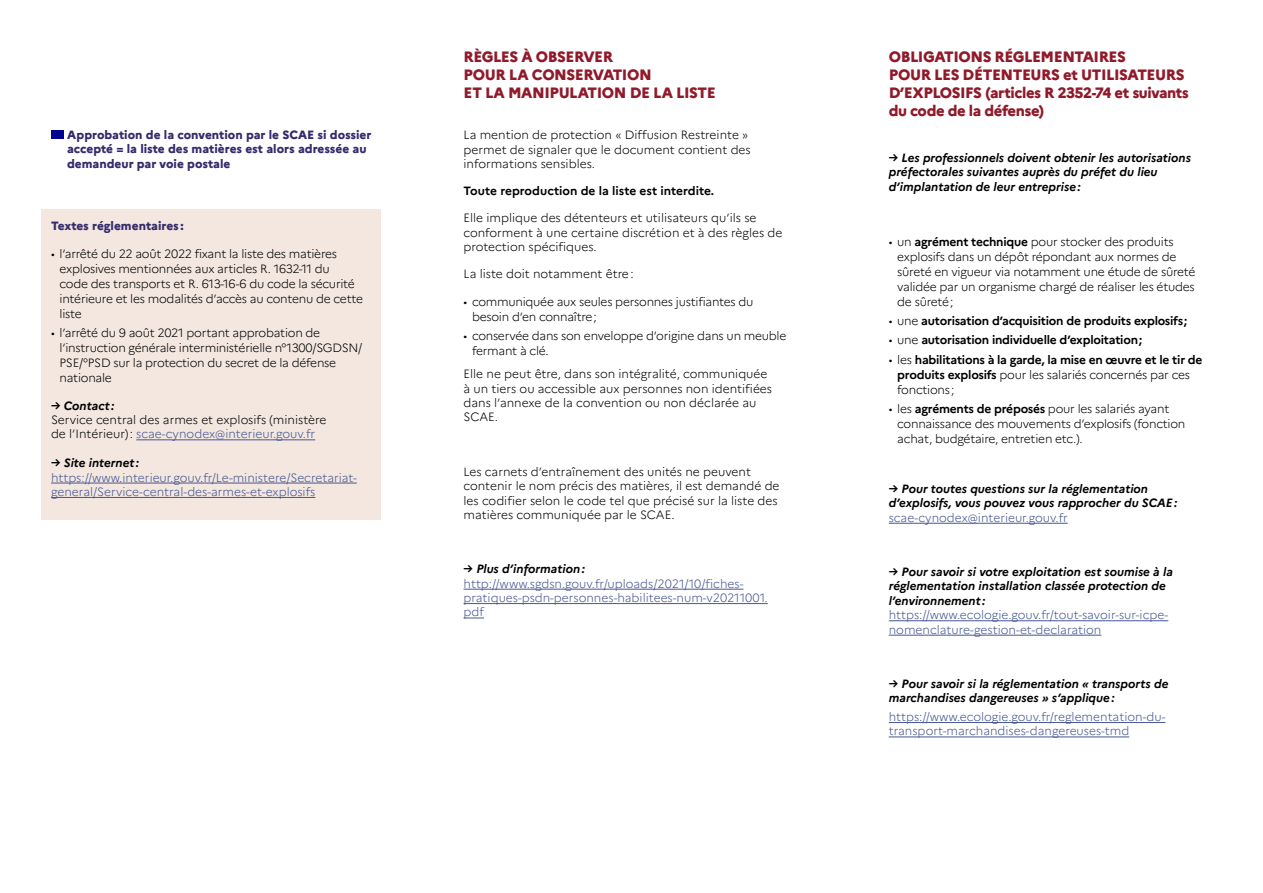
<style>
.page{position:relative;width:1263px;height:893px;background:#fff}
.page>*{position:absolute;margin:0;border:0;box-sizing:border-box;transform-origin:0 0}
.t1{font:800 15px/18px "Marianne";letter-spacing:-.03em;color:#901a2a}
.t2{font:300 12px/15px "Marianne";letter-spacing:-.02em;color:#000}
.t3{font:300 12px/14.4px "Marianne";color:#000}
.t4{font:italic 700 12px/14.4px "Marianne";color:#000}
.t5{font:300 12px/14.4px "Marianne";color:#465792}
.t6{font:700 12px/15px "Marianne";letter-spacing:-.02em;color:#000}
.t7{font:800 12px/14.4px "Marianne";color:#352c6c}
.t8{font:700 12px "Marianne";color:#000}
.s1{color:#465792}
.s2{font-weight:700}
.s3{font-weight:300}
</style>
<div class="page">
<div style="left:41px;top:209px;width:340px;height:311px;background:#f3e7e0"></div>
<hr style="left:136px;top:439px;width:179px;height:1px;background:#465792">
<hr style="left:51px;top:483px;width:306px;height:1px;background:#465792">
<hr style="left:51px;top:497px;width:264px;height:1px;background:#465792">
<div style="left:51px;top:130px;width:13px;height:9px;background:#000091"></div>
<hr style="left:463px;top:589px;width:280px;height:1px;background:#465792">
<hr style="left:463px;top:603px;width:305px;height:1px;background:#465792">
<svg style="left:463px;top:618px;width:21px;height:1px"></svg>
<hr style="left:889px;top:523px;width:179px;height:1px;background:#465792">
<hr style="left:889px;top:620px;width:279px;height:1px;background:#465792">
<hr style="left:889px;top:635px;width:212px;height:1px;background:#465792">
<hr style="left:889px;top:722px;width:276px;height:1px;background:#465792">
<hr style="left:889px;top:737px;width:240px;height:1px;background:#465792">
<p class="t7" style="left:67px;top:127px;width:306px">Approbation de la convention par le SCAE si dossier accepté = la liste des matières est alors adressée au demandeur par voie postale</p>
<p class="t7" style="left:51px;top:219px;width:134px">Textes réglementaires :</p>
<p class="t2" style="left:60px;top:246px;width:305px;text-indent:-9px">• l’arrêté du 22 août 2022 fixant la liste des matières explosives mentionnées aux articles R. 1632-11 du<br>code des transports et R. 613-16-6 du code la sécurité intérieure et les modalités d’accès au contenu de cette liste</p>
<p class="t2" style="left:60px;top:326px;width:304px;text-indent:-9px">• l’arrêté du 9 août 2021 portant approbation de l’instruction générale interministérielle n°1300/SGDSN/ PSE/°PSD sur la protection du secret de la défense nationale</p>
<p class="t4" style="left:51px;top:398px;width:65px">→ Contact :</p>
<p class="t3" style="left:51px;top:412px;width:277px">Service central des armes et explosifs (ministère de l’Intérieur): <span class="s1">scae-cynodex@interieur.gouv.fr</span></p>
<p class="t4" style="left:51px;top:456px;width:90px">→ Site internet :</p>
<p class="t5" style="left:51px;top:470px;width:307px">https://www.interieur.gouv.fr/Le-ministere/Secretariat&shy;general/Service-central-des-armes-et-explosifs</p>
<p class="t1" style="left:463px;top:48px;width:254px">RÈGLES À OBSERVER<br>POUR LA CONSERVATION<br>ET LA MANIPULATION DE LA LISTE</p>
<p class="t3" style="left:463px;top:128px;width:289px">La mention de protection « Diffusion Restreinte » permet de signaler que le document contient des informations sensibles.</p>
<p class="t8" style="left:463px;top:184px;width:252px">Toute reproduction de la liste est interdite.</p>
<p class="t3" style="left:463px;top:211px;width:320px">Elle implique des détenteurs et utilisateurs qu’ils se conforment à une certaine discrétion et à des règles de protection spécifiques.</p>
<p class="t3" style="left:463px;top:267px;width:172px">La liste doit notamment être:</p>
<p class="t2" style="left:472px;top:294px;width:283px;text-indent:-9px">• communiquée aux seules personnes justifiantes du besoin d’en connaître;</p>
<p class="t2" style="left:472px;top:328px;width:316px;text-indent:-9px">• conservée dans son enveloppe d’origine dans un meuble fermant à clé.</p>
<p class="t3" style="left:463px;top:367px;width:310px">Elle ne peut être, dans son intégralité, communiquée à un tiers ou accessible aux personnes non identifiées dans l’annexe de la convention ou non déclarée au SCAE.</p>
<p class="t3" style="left:463px;top:464px;width:318px">Les carnets d’entraînement des unités ne peuvent contenir le nom précis des matières, il est demandé de les codifier selon le code tel que précisé sur la liste des matières communiquée par le SCAE.</p>
<p class="t4" style="left:463px;top:562px;width:123px">→ Plus d’information:</p>
<p class="t5" style="left:463px;top:576px;width:306px">http://www.sgdsn.gouv.fr/uploads/2021/10/fiches&shy;pratiques-psdn-personnes-habilitees-num-v20211001. pdf</p>
<p class="t1" style="left:889px;top:48px;width:302px">OBLIGATIONS RÉGLEMENTAIRES<br>POUR LES DÉTENTEURS et UTILISATEURS D’EXPLOSIFS (articles R 2352-74 et suivants du code de la défense)</p>
<p class="t4" style="left:889px;top:151px;width:304px">→ Les professionnels doivent obtenir les autorisations préfectorales suivantes auprès du préfet du lieu d’implantation de leur entreprise:</p>
<p class="t2" style="left:897px;top:234px;width:300px;text-indent:-9px">• un <span class="s2">agrément technique</span> pour stocker des produits explosifs dans un dépôt répondant aux normes de sûreté en vigueur via notamment une étude de sûreté validée par un organisme chargé de réaliser les études de sûreté;</p>
<p class="t6" style="left:889px;top:313px;width:300px"><span class="s3">• une</span> autorisation d’acquisition de produits explosifs;</p>
<p class="t6" style="left:889px;top:333px;width:255px"><span class="s3">• une</span> autorisation individuelle d’exploitation;</p>
<p class="t6" style="left:897px;top:352px;width:307px;text-indent:-9px"><span class="s3">• les</span> habilitations à la garde, la mise en œuvre et le tir de produits explosifs <span class="s3">pour les salariés concernés par ces fonctions;</span></p>
<p class="t2" style="left:897px;top:401px;width:290px;text-indent:-9px">• les <span class="s2">agréments de préposés</span> pour les salariés ayant connaissance des mouvements d’explosifs (fonction achat, budgétaire, entretien etc.).</p>
<p class="t4" style="left:889px;top:481px;width:290px">→ Pour toutes questions sur la réglementation d’explosifs, vous pouvez vous rapprocher du SCAE:</p>
<p class="t5" style="left:889px;top:510px;width:180px">scae-cynodex@interieur.gouv.fr</p>
<p class="t4" style="left:889px;top:564px;width:286px">→ Pour savoir si votre exploitation est soumise à la réglementation installation classée protection de l’environnement :</p>
<p class="t5" style="left:889px;top:608px;width:281px">https://www.ecologie.gouv.fr/tout-savoir-sur-icpe&shy;nomenclature-gestion-et-declaration</p>
<p class="t4" style="left:889px;top:676px;width:281px">→ Pour savoir si la réglementation « transports de marchandises dangereuses » s’applique:</p>
<p class="t5" style="left:889px;top:709px;width:278px">https://www.ecologie.gouv.fr/reglementation-du&shy;transport-marchandises-dangereuses-tmd</p>
</div>
